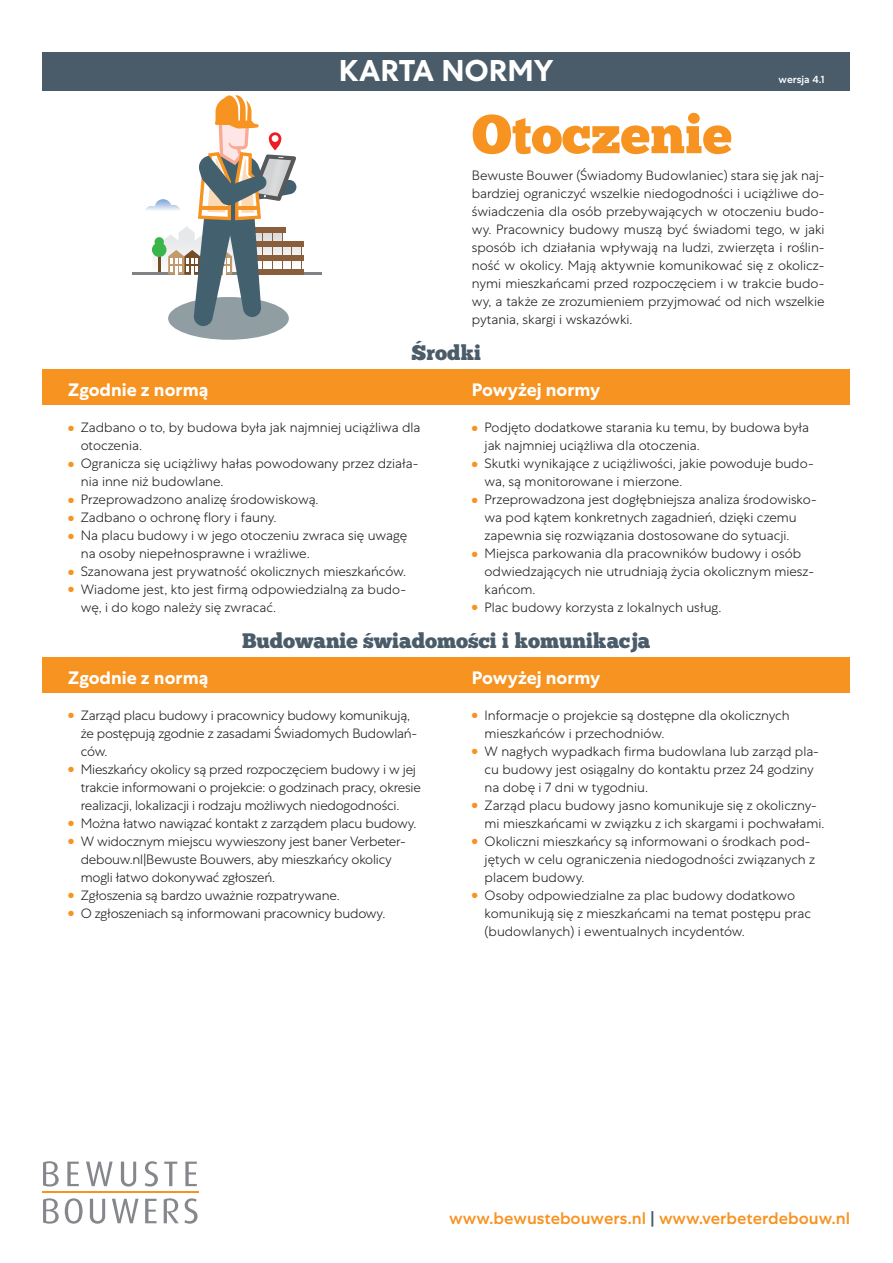
<style>
.page{position:relative;width:893px;height:1263px;background:#fff}
.page>*{position:absolute;margin:0;border:0;box-sizing:border-box;transform-origin:0 0}
.t1{font:54px "Chunk Five";color:#f79321}
.t2{font:700 30px "Centra No 1";color:#fff}
.t3{font:21px "Chunk Five";color:#4a5c69}
.t4{font:700 18px "Centra No 1";color:#fff}
.t5{font:500 16.8px "Centra No 1";color:#f79321}
.t6{font:300 13.5px/18px "Centra No 1";color:#231f20}
.t7{font:500 10.5px "Centra No 1";color:#fff}
.s1{color:#4a5c69}
</style>
<div class="page">
<div style="left:43px;top:53px;width:807px;height:38px;background:#4a5c69"></div>
<div style="left:43px;top:369px;width:807px;height:36px;background:#f79321"></div>
<div style="left:43px;top:657px;width:807px;height:36px;background:#f79321"></div>
<img style="left:152px;top:237px;width:16px;height:35px">
<svg style="left:158px;top:257px;width:2px;height:15px"></svg>
<div style="left:152px;top:242px;width:14px;height:15px;background:#3ab54a;border-radius:50%"></div>
<div style="left:155px;top:237px;width:9px;height:10px;background:#3ab54a;border-radius:50%"></div>
<img style="left:145px;top:199px;width:23px;height:11px">
<hr style="left:132px;top:272px;width:189px;height:2px;background:#808285">
<div style="left:239px;top:241px;width:65px;height:6px;background:#8a5d3b"></div>
<div style="left:239px;top:255px;width:65px;height:6px;background:#8a5d3b"></div>
<div style="left:239px;top:269px;width:65px;height:5px;background:#8a5d3b"></div>
<div style="left:168px;top:297px;width:121px;height:43px;background:#909ea3;border-radius:50%"></div>
<svg style="left:168px;top:95px;width:134px;height:232px"></svg>
<svg style="left:43px;top:1161px;width:16px;height:26px"></svg>
<svg style="left:67px;top:1162px;width:12px;height:24px"></svg>
<svg style="left:86px;top:1162px;width:27px;height:24px"></svg>
<svg style="left:121px;top:1162px;width:15px;height:25px"></svg>
<svg style="left:145px;top:1161px;width:13px;height:26px"></svg>
<svg style="left:164px;top:1162px;width:13px;height:24px"></svg>
<svg style="left:185px;top:1162px;width:12px;height:24px"></svg>
<svg style="left:65px;top:1198px;width:18px;height:26px"></svg>
<svg style="left:90px;top:1199px;width:15px;height:25px"></svg>
<svg style="left:112px;top:1199px;width:27px;height:24px"></svg>
<svg style="left:145px;top:1199px;width:12px;height:24px"></svg>
<svg style="left:164px;top:1198px;width:34px;height:26px"></svg>
<hr style="left:42px;top:1191px;width:156px;height:2px;background:#f79321">
<svg style="left:43px;top:1198px;width:16px;height:26px"></svg>
<h2 class="t2" style="left:339px;top:60px;width:216px">KARTA NORMY</h2>
<h1 class="t1" style="left:472px;top:103px;width:262px">Otoczenie</h1>
<p class="t7" style="left:779px;top:73px;width:48px">wersja 4.1</p>
<p class="t6" style="left:472px;top:168px;width:354px;text-align:justify">Bewuste Bouwer (Świadomy Budowlaniec) stara się jak naj&shy;bardziej ograniczyć wszelkie niedogodności i uciążliwe do&shy;świadczenia dla osób przebywających w otoczeniu budo&shy;wy. Pracownicy budowy muszą być świadomi tego, w jaki sposób ich działania wpływają na ludzi, zwierzęta i roślin&shy;ność w okolicy. Mają aktywnie komunikować się z okolicz&shy;nymi mieszkańcami przed rozpoczęciem i w trakcie budo&shy;wy, a także ze zrozumieniem przyjmować od nich wszelkie pytania, skargi i wskazówki.</p>
<h3 class="t3" style="left:411px;top:341px;width:71px">Środki</h3>
<h3 class="t4" style="left:68px;top:383px;width:142px">Zgodnie z normą</h3>
<p class="t6" style="left:81px;top:419px;width:341px">Zadbano o to, by budowa była jak najmniej uciążliwa dla otoczenia.<br>Ogranicza się uciążliwy hałas powodowany przez działa&shy;nia inne niż budowlane.<br>Przeprowadzono analizę środowiskową.<br>Zadbano o ochronę flory i fauny.<br>Na placu budowy i w jego otoczeniu zwraca się uwagę na osoby niepełnosprawne i wrażliwe.<br>Szanowana jest prywatność okolicznych mieszkańców.<br>Wiadome jest, kto jest firmą odpowiedzialną za budo&shy;wę, i do kogo należy się zwracać.</p>
<h3 class="t4" style="left:472px;top:383px;width:130px">Powyżej normy</h3>
<p class="t6" style="left:485px;top:419px;width:334px">Podjęto dodatkowe starania ku temu, by budowa była jak najmniej uciążliwa dla otoczenia.<br>Skutki wynikające z uciążliwości, jakie powoduje budo&shy;wa, są monitorowane i mierzone.<br>Przeprowadzona jest dogłębniejsza analiza środowisko&shy;wa pod kątem konkretnych zagadnień, dzięki czemu zapewnia się rozwiązania dostosowane do sytuacji.<br>Miejsca parkowania dla pracowników budowy i osób odwiedzających nie utrudniają życia okolicznym miesz&shy;kańcom.<br>Plac budowy korzysta z lokalnych usług.</p>
<h3 class="t3" style="left:242px;top:628px;width:410px">Budowanie świadomości i komunikacja</h3>
<h3 class="t4" style="left:68px;top:671px;width:142px">Zgodnie z normą</h3>
<p class="t6" style="left:81px;top:707px;width:342px">Zarząd placu budowy i pracownicy budowy komunikują, że postępują zgodnie z zasadami Świadomych Budowlań&shy;ców.<br>Mieszkańcy okolicy są przed rozpoczęciem budowy i w jej trakcie informowani o projekcie: o godzinach pracy, okresie realizacji, lokalizacji i rodzaju możliwych niedogodności.<br>Można łatwo nawiązać kontakt z zarządem placu budowy.<br>W widocznym miejscu wywieszony jest baner Verbeter&shy;debouw.nl|Bewuste Bouwers, aby mieszkańcy okolicy mogli łatwo dokonywać zgłoszeń.<br>Zgłoszenia są bardzo uważnie rozpatrywane.<br>O zgłoszeniach są informowani pracownicy budowy.</p>
<h3 class="t4" style="left:472px;top:671px;width:130px">Powyżej normy</h3>
<p class="t6" style="left:485px;top:707px;width:341px">Informacje o projekcie są dostępne dla okolicznych mieszkańców i przechodniów.<br>W nagłych wypadkach firma budowlana lub zarząd pla&shy;cu budowy jest osiągalny do kontaktu przez 24 godziny na dobę i 7 dni w tygodniu.<br>Zarząd placu budowy jasno komunikuje się z okoliczny&shy;mi mieszkańcami w związku z ich skargami i pochwałami.<br>Okoliczni mieszkańcy są informowani o środkach pod&shy;jętych w celu ograniczenia niedogodności związanych z placem budowy.<br>Osoby odpowiedzialne za plac budowy dodatkowo komunikują się z mieszkańcami na temat postępu prac (budowlanych) i ewentualnych incydentów.</p>
<p class="t5" style="left:449px;top:1208px;width:402px">www.bewustebouwers.nl <span class="s1">|</span> www.verbeterdebouw.nl</p>
</div>
